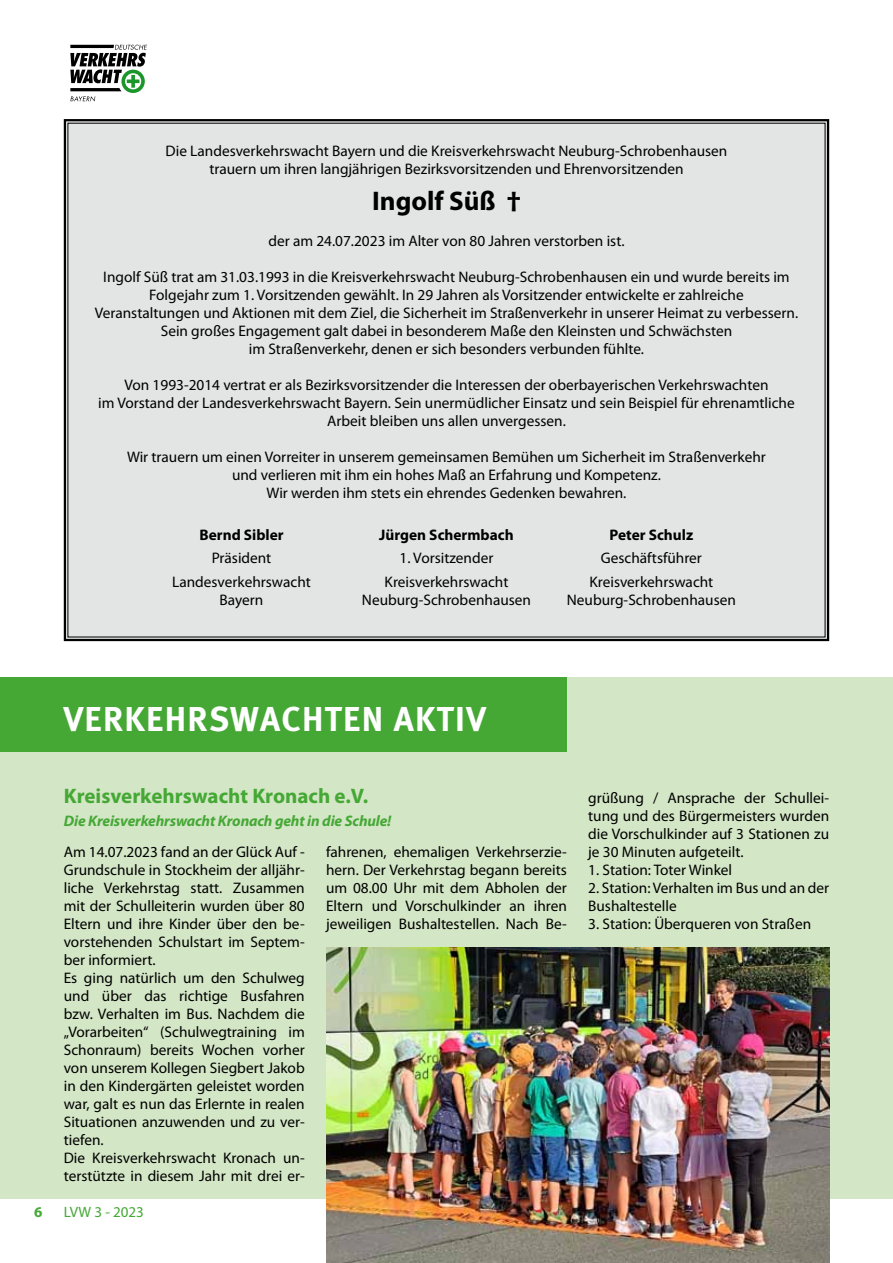
<style>
.page{position:relative;width:893px;height:1263px;background:#fff}
.page>*{position:absolute;margin:0;border:0;box-sizing:border-box;transform-origin:0 0}
.t1{font:700 34.5px "Meta";letter-spacing:.04em;color:#fff}
.t2{font:700 27px "Myriad Pro";color:#000}
.t3{font:700 21px "Myriad Pro";color:#45a835}
.t4{font:15.3px/18px "Myriad Pro";color:#000;text-align:center}
.t5{font:italic 700 15.3px "Myriad Pro";letter-spacing:-.01em;color:#45a835}
.t6{font:700 15.3px "Myriad Pro";color:#000}
.t7{font:15px "Myriad Pro";color:#45a835}
.t8{font:700 15px "Myriad Pro";color:#45a835}
</style>
<div class="page">
<svg style="left:70px;top:45px;width:77px;height:56px"></svg>
<div style="left:0;top:677px;width:893px;height:522px;background:#d3e6c6"></div>
<hr style="left:892px;top:119px;width:1px;height:1080px;background:#d3e6c6">
<div style="left:0;top:677px;width:567px;height:75px;background:#45a835"></div>
<img style="left:326px;top:947px;width:503px;height:316px">
<div style="left:63px;top:119px;width:767px;height:523px;background:#e3e4e4"></div>
<p class="t4" style="left:166px;top:142px;width:563px">Die Landesverkehrswacht Bayern und die Kreisverkehrswacht Neuburg-Schrobenhausen trauern um ihren langjährigen Bezirksvorsitzenden und Ehrenvorsitzenden</p>
<h2 class="t2" style="left:372px;top:184px;width:150px">Ingolf Süß †</h2>
<p class="t4" style="left:268px;top:232px;width:358px">der am 24.07.2023 im Alter von 80 Jahren verstorben ist.</p>
<p class="t4" style="left:95px;top:268px;width:705px">Ingolf Süß trat am 31.03.1993 in die Kreisverkehrswacht Neuburg-Schrobenhausen ein und wurde bereits im Folgejahr zum 1. Vorsitzenden gewählt. In 29 Jahren als Vorsitzender entwickelte er zahlreiche Veranstaltungen und Aktionen mit dem Ziel, die Sicherheit im Straßenverkehr in unserer Heimat zu verbessern.<br>Sein großes Engagement galt dabei in besonderem Maße den Kleinsten und Schwächsten<br>im Straßenverkehr, denen er sich besonders verbunden fühlte.</p>
<p class="t4" style="left:98px;top:376px;width:698px">Von 1993-2014 vertrat er als Bezirksvorsitzender die Interessen der oberbayerischen Verkehrswachten<br>im Vorstand der Landesverkehrswacht Bayern. Sein unermüdlicher Einsatz und sein Beispiel für ehrenamtliche<br>Arbeit bleiben uns allen unvergessen.</p>
<p class="t4" style="left:127px;top:448px;width:640px">Wir trauern um einen Vorreiter in unserem gemeinsamen Bemühen um Sicherheit im Straßenverkehr und verlieren mit ihm ein hohes Maß an Erfahrung und Kompetenz.<br>Wir werden ihm stets ein ehrendes Gedenken bewahren.</p>
<p class="t6" style="left:199px;top:525px;width:86px">Bernd Sibler</p>
<p class="t6" style="left:379px;top:525px;width:136px">Jürgen Schermbach</p>
<p class="t6" style="left:610px;top:525px;width:85px">Peter Schulz</p>
<p class="t4" style="left:212px;top:549px;width:61px">Präsident</p>
<p class="t4" style="left:400px;top:549px;width:95px">1. Vorsitzender</p>
<p class="t4" style="left:601px;top:549px;width:103px">Geschäftsführer</p>
<p class="t4" style="left:172px;top:572px;width:140px">Landesverkehrswacht<br>Bayern</p>
<p class="t4" style="left:362px;top:572px;width:171px">Kreisverkehrswacht<br>Neuburg-Schrobenhausen</p>
<p class="t4" style="left:567px;top:572px;width:171px">Kreisverkehrswacht<br>Neuburg-Schrobenhausen</p>
<h1 class="t1" style="left:64px;top:699px;width:424px">VERKEHRSWACHTEN AKTIV</h1>
<h3 class="t3" style="left:64px;top:782px;width:306px">Kreisverkehrswacht Kronach e.V.</h3>
<p class="t5" style="left:64px;top:810px;width:329px">Die Kreisverkehrswacht Kronach geht in die Schule!</p>
<p class="t4" style="left:64px;top:843px;width:242px;text-align:left">Am 14.07.2023 fand an der Glück Auf - Grundschule in Stockheim der alljähr&shy;liche Verkehrstag statt. Zusammen mit der Schulleiterin wurden über 80<br>Eltern und ihre Kinder über den be&shy;vorstehenden Schulstart im Septem&shy;ber informiert.<br>Es ging natürlich um den Schulweg und über das richtige Busfahren bzw. Verhalten im Bus. Nachdem die „Vorarbeiten“ (Schulwegtraining im Schonraum) bereits Wochen vorher von unserem Kollegen Siegbert Jakob in den Kindergärten geleistet worden war, galt es nun das Erlernte in realen Situationen anzuwenden und zu ver&shy;tiefen.<br>Die Kreisverkehrswacht Kronach un&shy;terstützte in diesem Jahr mit drei er-</p>
<p class="t4" style="left:326px;top:843px;width:242px;text-align:justify">fahrenen, ehemaligen Verkehrserzie&shy;hern. Der Verkehrstag begann bereits um 08.00 Uhr mit dem Abholen der Eltern und Vorschulkinder an ihren jeweiligen Bushaltestellen. Nach Be-</p>
<p class="t8" style="left:34px;top:1202px;width:10px">6</p>
<p class="t7" style="left:64px;top:1203px;width:82px">LVW 3 - 2023</p>
<p class="t4" style="left:588px;top:789px;width:242px;text-align:justify">grüßung / Ansprache der Schullei&shy;tung und des Bürgermeisters wurden die Vorschulkinder auf 3 Stationen zu je 30 Minuten aufgeteilt.</p>
<p class="t4" style="left:588px;top:861px;width:145px">1. Station: Toter Winkel</p>
<p class="t4" style="left:588px;top:879px;width:242px;text-align:left">2. Station: Verhalten im Bus und an der<br>Bushaltestelle</p>
<p class="t4" style="left:588px;top:914px;width:224px">3. Station: Überqueren von Straßen</p>
</div>
